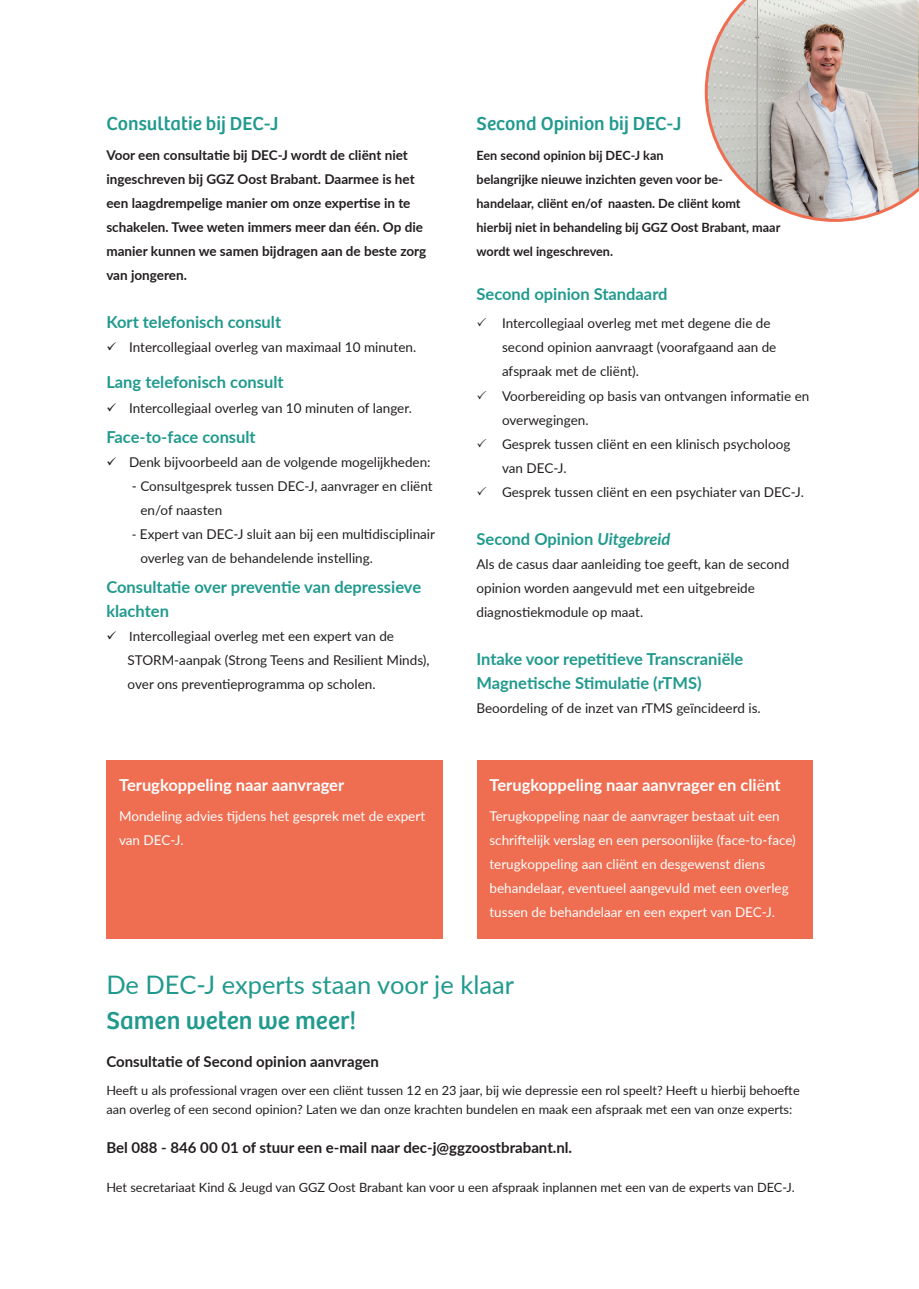
<style>
.page{position:relative;width:919px;height:1289px;background:#fff}
.page>*{position:absolute;margin:0;border:0;box-sizing:border-box;transform-origin:0 0}
.t1{font:25.5px "Lato";color:#219a8e}
.t2{font:25.5px "My Font";color:#219a8e}
.t3{font:19.5px "My Font";color:#219a8e}
.t4{font:700 16.5px/24px "Lato";color:#219a8e}
.t5{font:700 16.5px "Lato";color:#fff}
.t6{font:700 15px "Lato";color:#231f20}
.t7{font:13.5px/24px "Lato";color:#231f20}
.t8{font:13.5px/24px "Lato";color:#fff}
.t9{font:700 13.5px/24px "Lato";color:#231f20}
.t10{font:12.75px/19.5px "Lato";color:#231f20}
.t11{font:700 12.75px/24px "Lato";color:#231f20}
.s1{font-size:12.75px}
.s2{font-style:italic}
.s3{font-weight:400}
</style>
<div class="page">
<div style="left:106px;top:760px;width:336px;height:179px;background:#ef6d50"></div>
<div style="left:476px;top:760px;width:336px;height:179px;background:#ef6d50"></div>
<svg style="left:704px;top:0;width:214px;height:222px;background:#cbc4c0"></svg>
<h2 class="t3" style="left:106px;top:113px;width:174px">Consultatie bij DEC-J</h2>
<p class="t9" style="left:106px;top:143px;width:321px">Voor een consultatie bij DEC-J wordt de cliënt niet ingeschreven bij GGZ Oost Brabant. Daarmee is het een laagdrempelige manier om onze expertise in te schakelen. Twee weten immers meer dan één. Op die manier kunnen we samen bijdragen aan de beste zorg van jongeren.</p>
<p class="t4" style="left:106px;top:310px;width:176px">Kort telefonisch consult</p>
<p class="t7" style="left:106px;top:335px;width:311px">✓ Intercollegiaal overleg van maximaal 10 minuten.</p>
<p class="t4" style="left:106px;top:370px;width:179px">Lang telefonisch consult</p>
<p class="t7" style="left:106px;top:395px;width:307px">✓ Intercollegiaal overleg van 10 minuten of langer.</p>
<p class="t4" style="left:106px;top:424px;width:151px">Face-to-face consult</p>
<p class="t7" style="left:106px;top:449px;width:326px">✓ Denk bijvoorbeeld aan de volgende mogelijkheden:</p>
<p class="t7" style="left:140px;top:473px;width:294px;text-indent:-9px">- Consultgesprek tussen DEC-J, aanvrager en cliënt en/of naasten</p>
<p class="t7" style="left:140px;top:521px;width:296px;text-indent:-8px"><span class="s1">-</span> Expert van DEC-J sluit aan bij een multidisciplinair overleg van de behandelende instelling.</p>
<p class="t4" style="left:106px;top:574px;width:316px">Consultatie over preventie van depressieve klachten</p>
<p class="t7" style="left:128px;top:623px;width:303px;text-indent:-21px">✓ <span class="s1">I</span>ntercollegiaal overleg met een expert van de<br>STORM-aanpak (Strong Teens and Resilient Minds), over ons preventieprogramma op scholen.</p>
<p class="t5" style="left:119px;top:772px;width:227px">Terugkoppeling naar aanvrager</p>
<p class="t8" style="left:119px;top:803px;width:307px">Mondeling advies tijdens het gesprek met de expert van DEC-J.</p>
<h2 class="t3" style="left:476px;top:113px;width:206px">Second Opinion bij DEC-J</h2>
<p class="t11" style="left:476px;top:143px;width:305px">Een second opinion bij DEC-J kan<br>belangrijke nieuwe inzichten geven voor be&shy;handelaar, cliënt en/of naasten. De cliënt komt<br>hierbij niet in behandeling bij GGZ Oost Brabant, maar wordt wel ingeschreven.</p>
<p class="t4" style="left:476px;top:281px;width:193px">Second opinion Standaard</p>
<p class="t7" style="left:502px;top:311px;width:309px">Intercollegiaal overleg met met degene die de second opinion aanvraagt (voorafgaand aan de afspraak met de cliënt).<br>Voorbereiding op basis van ontvangen informatie en overwegingen.<br>Gesprek tussen cliënt en een klinisch psycholoog van DEC-J.<br>Gesprek tussen cliënt en een psychiater van DEC-J.</p>
<p class="t4" style="left:476px;top:526px;width:195px">Second Opinion <span class="s2">Uitgebreid</span></p>
<p class="t7" style="left:476px;top:551px;width:314px">Als de casus daar aanleiding toe geeft, kan de second opinion worden aangevuld met een uitgebreide diagnostiekmodule op maat.</p>
<p class="t4" style="left:476px;top:646px;width:268px">Intake voor repetitieve Transcraniële<br>Magnetische Stimulatie (rTMS)</p>
<p class="t7" style="left:476px;top:695px;width:286px">Beoordeling of de inzet van rTMS geïncideerd is.</p>
<p class="t5" style="left:489px;top:772px;width:293px">Terugkoppeling naar aanvrager en cli<span class="s3">ë</span>nt</p>
<p class="t8" style="left:489px;top:803px;width:308px">Terugkoppeling naar de aanvrager bestaat uit een schriftelijk verslag en een persoonlijke (face-to-face) terugkoppeling aan cliënt en desgewenst diens behandelaar, eventueel aangevuld met een overleg tussen de behandelaar en een expert van DEC-J.</p>
<h1 class="t1" style="left:106px;top:966px;width:409px">De DEC-J experts staan voor je klaar</h1>
<h1 class="t2" style="left:106px;top:1005px;width:251px">Samen weten we meer!</h1>
<p class="t6" style="left:106px;top:1050px;width:274px">Consultatie of Second opinion aanvragen</p>
<p class="t10" style="left:106px;top:1079px;width:694px">Heeft u als professional vragen over een cliënt tussen 12 en 23 jaar, bij wie depressie een rol speelt? Heeft u hierbij behoefte aan overleg of een second opinion? Laten we dan onze krachten bundelen en maak een afspraak met een van onze experts:</p>
<p class="t6" style="left:106px;top:1136px;width:467px">Bel 088 - 846 00 01 of stuur een e-mail naar dec-j@ggzoostbrabant.nl.</p>
<p class="t10" style="left:106px;top:1177px;width:689px">Het secretariaat Kind &amp; Jeugd van GGZ Oost Brabant kan voor u een afspraak inplannen met een van de experts van DEC-J.</p>
</div>
